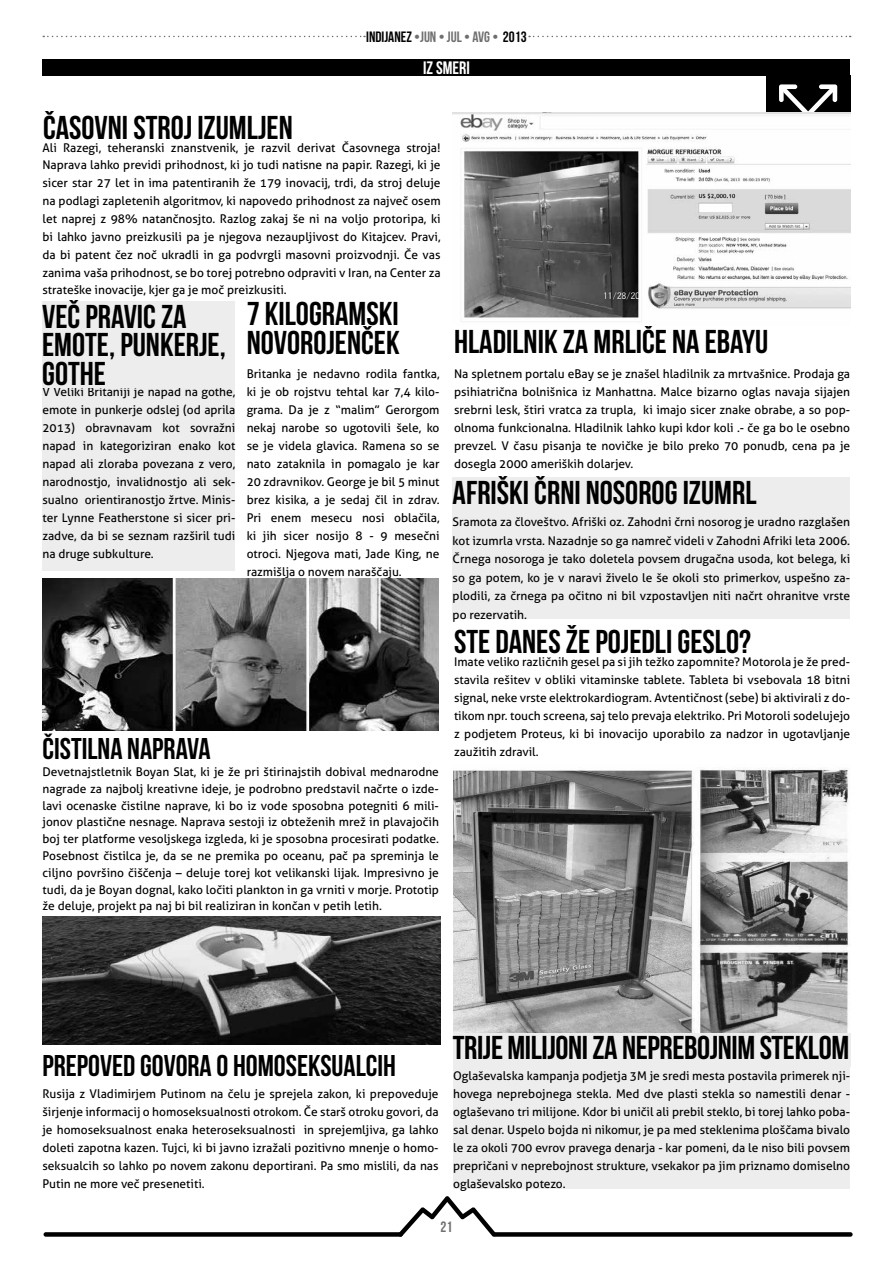
<style>
.page{position:relative;width:893px;height:1263px;background:#fff}
.page>*{position:absolute;margin:0;border:0;box-sizing:border-box;transform-origin:0 0}
.t1{font:33px/28.5px "Bebas Neue";color:#000}
.t2{font:30px "Bebas Neue";color:#000}
.t3{font:18px "Bebas Neue";color:#fff}
.t4{font:15px "Bebas Neue";color:#000}
.t5{font:15px "Bebas Neue";color:#706f6f}
.t6{font:12px/18px "Aller";color:#000;text-align:justify}
.s1{color:#706f6f}
</style>
<div class="page">
<svg style="left:43px;top:36px;width:322px;height:1px"></svg>
<svg style="left:529px;top:36px;width:322px;height:1px"></svg>
<svg style="left:400px;top:1196px;width:95px;height:41px"></svg>
<div style="left:44px;top:1232px;width:359px;height:5px;background:#000;border-radius:2px"></div>
<div style="left:493px;top:1232px;width:360px;height:5px;background:#000;border-radius:2px"></div>
<div style="left:42px;top:384px;width:193px;height:187px;background:#ededed"></div>
<div style="left:42px;top:301px;width:193px;height:87px;background:#ededed"></div>
<div style="left:453px;top:1058px;width:397px;height:130px;background:#ededed"></div>
<div style="left:453px;top:1032px;width:397px;height:35px;background:#ededed"></div>
<div style="left:766px;top:75px;width:84px;height:85px;background:#000"></div>
<svg style="left:779px;top:84px;width:59px;height:28px"></svg>
<div style="left:453px;top:513px;width:397px;height:106px;background:#ededed"></div>
<div style="left:453px;top:478px;width:397px;height:35px;background:#ededed"></div>
<div style="left:43px;top:60px;width:807px;height:16px;background:#000"></div>
<img style="left:43px;top:916px;width:397px;height:129px">
<img style="left:453px;top:768px;width:396px;height:264px">
<img style="left:453px;top:112px;width:397px;height:210px">
<img style="left:42px;top:578px;width:397px;height:152px">
<p class="t4" style="left:366px;top:29px;width:162px">INDIJANEZ <span class="s1">•JUN • JUL • AVG •</span> 2013</p>
<h3 class="t3" style="left:423px;top:58px;width:48px">IZ SMERI</h3>
<h1 class="t1" style="left:43px;top:113px;width:251px">ČASOVNI STROJ IZUMLJEN</h1>
<p class="t6" style="left:42px;top:138px;width:400px">Ali Razegi, teheranski znanstvenik, je razvil derivat Časovnega stroja!<br>Naprava lahko previdi prihodnost, ki jo tudi natisne na papir. Razegi, ki je sicer star 27 let in ima patentiranih že 179 inovacij, trdi, da stroj deluje na podlagi zapletenih algoritmov, ki napovedo prihodnost za največ osem let naprej z 98% natančnosjto. Razlog zakaj še ni na voljo protoripa, ki bi lahko javno preizkusili pa je njegova nezaupljivost do Kitajcev. Pravi, da bi patent čez noč ukradli in ga podvrgli masovni proizvodnji. Če vas zanima vaša prihodnost, se bo torej potrebno odpraviti v Iran, na Center za strateške inovacije, kjer ga je moč preizkusiti.</p>
<h1 class="t1" style="left:42px;top:301px;width:185px">VEČ PRAVIC ZA<br>EMOTE, PUNKERJE,<br>GOTHE</h1>
<h1 class="t1" style="left:247px;top:299px;width:154px">7 KILOGRAMSKI<br>NOVOROJENČEK</h1>
<h1 class="t1" style="left:454px;top:327px;width:316px">HLADILNIK ZA MRLIČE NA EBAYU</h1>
<p class="t6" style="left:247px;top:365px;width:194px">Britanka je nedavno rodila fantka, ki je ob rojstvu tehtal kar 7,4 kilo&shy;grama. Da je z “malim” Gerorgom nekaj narobe so ugotovili šele, ko se je videla glavica. Ramena so se nato zataknila in pomagalo je kar 20 zdravnikov. George je bil 5 minut brez kisika, a je sedaj čil in zdrav.<br>Pri enem mesecu nosi oblačila, ki jih sicer nosijo 8 - 9 mesečni otroci. Njegova mati, Jade King, ne razmišlja o novem naraščaju.</p>
<p class="t6" style="left:454px;top:365px;width:398px">Na spletnem portalu eBay se je znašel hladilnik za mrtvašnice. Prodaja ga psihiatrična bolnišnica iz Manhattna. Malce bizarno oglas navaja sijajen srebrni lesk, štiri vratca za trupla, ki imajo sicer znake obrabe, a so pop&shy;olnoma funkcionalna. Hladilnik lahko kupi kdor koli .- če ga bo le osebno prevzel. V času pisanja te novičke je bilo preko 70 ponudb, cena pa je dosegla 2000 ameriških dolarjev.</p>
<p class="t6" style="left:42px;top:383px;width:194px">V Veliki Britaniji je napad na gothe, emote in punkerje odslej (od aprila 2013) obravnavam kot sovražni napad in kategoriziran enako kot napad ali zloraba povezana z vero, narodnostjo, invalidnostjo ali sek&shy;sualno orientiranostjo žrtve. Minis&shy;ter Lynne Featherstone si sicer pri&shy;zadve, da bi se seznam razširil tudi na druge subkulture.</p>
<h1 class="t1" style="left:453px;top:478px;width:305px">AFRIŠKI ČRNI NOSOROG IZUMRL</h1>
<p class="t6" style="left:453px;top:513px;width:399px;line-height:18.6px">Sramota za človeštvo. Afriški oz. Zahodni črni nosorog je uradno razglašen kot izumrla vrsta. Nazadnje so ga namreč videli v Zahodni Afriki leta 2006.<br>Črnega nosoroga je tako doletela povsem drugačna usoda, kot belega, ki so ga potem, ko je v naravi živelo le še okoli sto primerkov, uspešno za&shy;plodili, za črnega pa očitno ni bil vzpostavljen niti načrt ohranitve vrste po rezervatih.</p>
<h2 class="t2" style="left:43px;top:732px;width:170px">ČISTILNA NAPRAVA</h2>
<p class="t6" style="left:43px;top:763px;width:398px;line-height:16.8px">Devetnajstletnik Boyan Slat, ki je že pri štirinajstih dobival mednarodne nagrade za najbolj kreativne ideje, je podrobno predstavil načrte o izde&shy;lavi ocenaske čistilne naprave, ki bo iz vode sposobna potegniti 6 mili&shy;jonov plastične nesnage. Naprava sestoji iz obteženih mrež in plavajočih boj ter platforme vesoljskega izgleda, ki je sposobna procesirati podatke.<br>Posebnost čistilca je, da se ne premika po oceanu, pač pa spreminja le ciljno površino čiščenja – deluje torej kot velikanski lijak. Impresivno je tudi, da je Boyan dognal, kako ločiti plankton in ga vrniti v morje. Prototip že deluje, projekt pa naj bi bil realiziran in končan v petih letih.</p>
<h1 class="t1" style="left:454px;top:627px;width:298px">STE DANES ŽE POJEDLI GESLO?</h1>
<p class="t6" style="left:454px;top:653px;width:398px">Imate veliko različnih gesel pa si jih težko zapomnite? Motorola je že pred&shy;stavila rešitev v obliki vitaminske tablete. Tableta bi vsebovala 18 bitni signal, neke vrste elektrokardiogram. Avtentičnost (sebe) bi aktivirali z do&shy;tikom npr. touch screena, saj telo prevaja elektriko. Pri Motoroli sodelujejo z podjetem Proteus, ki bi inovacijo uporabilo za nadzor in ugotavljanje zaužitih zdravil.</p>
<h2 class="t2" style="left:43px;top:1049px;width:355px">PREPOVED GOVORA O HOMOSEKSUALCIH</h2>
<p class="t6" style="left:42px;top:1085px;width:398px">Rusija z Vladimirjem Putinom na čelu je sprejela zakon, ki prepoveduje širjenje informacij o homoseksualnosti otrokom. Če starš otroku govori, da je homoseksualnost enaka heteroseksualnosti in sprejemljiva, ga lahko doleti zapotna kazen. Tujci, ki bi javno izražali pozitivno mnenje o homo&shy;seksualcih so lahko po novem zakonu deportirani. Pa smo mislili, da nas Putin ne more več presenetiti.</p>
<h1 class="t1" style="left:453px;top:1033px;width:398px">TRIJE MILIJONI ZA NEPREBOJNIM STEKLOM</h1>
<p class="t6" style="left:453px;top:1067px;width:398px">Oglaševalska kampanja podjetja 3M je sredi mesta postavila primerek nji&shy;hovega neprebojnega stekla. Med dve plasti stekla so namestili denar - oglaševano tri milijone. Kdor bi uničil ali prebil steklo, bi torej lahko poba&shy;sal denar. Uspelo bojda ni nikomur, je pa med steklenima ploščama bivalo le za okoli 700 evrov pravega denarja - kar pomeni, da le niso bili povsem prepričani v neprebojnost strukture, vsekakor pa jim priznamo domiselno oglaševalsko potezo.</p>
<p class="t5" style="left:441px;top:1218px;width:13px">21</p>
</div>
